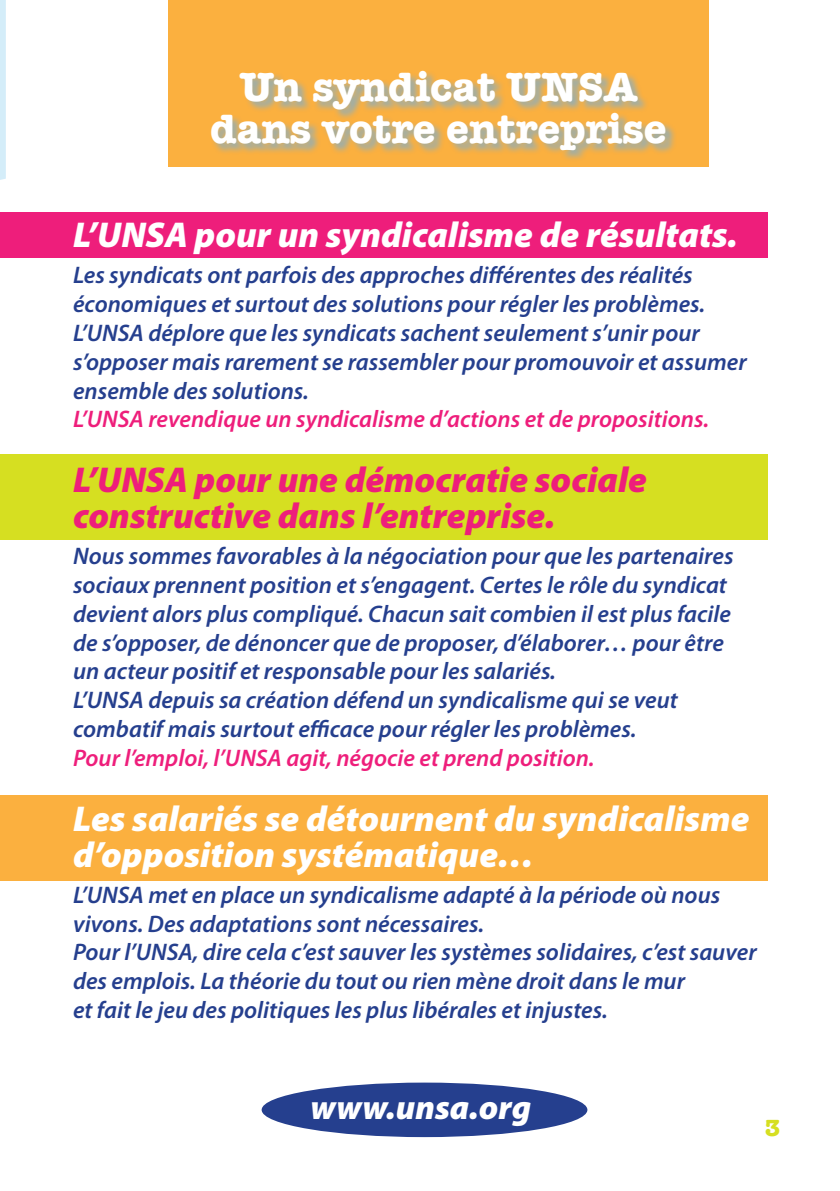
<style>
.page{position:relative;width:840px;height:1191px;background:#fff}
.page>*{position:absolute;margin:0;border:0;box-sizing:border-box;transform-origin:0 0}
.t1{font:700 42px "American Typewriter";color:#fff}
.t2{font:italic 900 36px/36px "Myriad Pro";color:#fff}
.t3{font:italic 900 36px/36px "Myriad Pro";color:#ee1e7b}
.t4{font:italic 900 34px "Myriad Pro";color:#fff}
.t5{font:italic 600 24px/28.8px "Myriad Pro";color:#253f8e}
.t6{font:italic 600 24px "Myriad Pro";color:#ee1e7b}
.t7{font:700 24px "American Typewriter";color:#d6df21}
</style>
<div class="page">
<div style="left:0;top:795px;width:767px;height:86px;background:#fbb03f"></div>
<div style="left:0;top:454px;width:767px;height:85px;background:#d6df21"></div>
<div style="left:0;top:213px;width:767px;height:45px;background:#ee1e7b"></div>
<div style="left:168px;top:0;width:540px;height:166px;background:#fbb03f"></div>
<svg style="left:0;top:0;width:6px;height:213px"></svg>
<div style="left:210px;top:71px;width:466px;height:90px;background:#7daece;opacity:.75"></div>
<div style="left:261px;top:1082px;width:326px;height:55px;background:#253f8e;border-radius:50%"></div>
<p class="t1" style="left:239px;top:50px;width:399px">Un syndicat UNSA</p>
<p class="t1" style="left:210px;top:92px;width:458px">dans votre entreprise</p>
<p class="t2" style="left:73px;top:218px;width:665px">L’UNSA pour un syndicalisme de résultats.</p>
<p class="t5" style="left:73px;top:261px;width:621px">Les syndicats ont parfois des approches différentes des réalités</p>
<p class="t5" style="left:73px;top:290px;width:633px">économiques et surtout des solutions pour régler les problèmes.</p>
<p class="t5" style="left:73px;top:319px;width:674px">L’UNSA déplore que les syndicats sachent seulement s’unir pour s’opposer mais rarement se rassembler pour promouvoir et assumer ensemble des solutions.</p>
<p class="t6" style="left:73px;top:406px;width:637px">L’UNSA revendique un syndicalisme d’actions et de propositions.</p>
<p class="t3" style="left:73px;top:462px;width:575px">L’UNSA pour une démocratie sociale constructive dans l’entreprise.</p>
<p class="t5" style="left:73px;top:542px;width:661px">Nous sommes favorables à la négociation pour que les partenaires sociaux prennent position et s’engagent. Certes le rôle du syndicat devient alors plus compliqué. Chacun sait combien il est plus facile</p>
<p class="t5" style="left:73px;top:628px;width:652px">de s’opposer, de dénoncer que de proposer, d’élaborer… pour être</p>
<p class="t5" style="left:73px;top:657px;width:484px">un acteur positif et responsable pour les salariés.</p>
<p class="t5" style="left:73px;top:686px;width:606px">L’UNSA depuis sa création défend un syndicalisme qui se veut</p>
<p class="t5" style="left:73px;top:715px;width:564px">combatif mais surtout efficace pour régler les problèmes.</p>
<p class="t6" style="left:73px;top:744px;width:522px">Pour l’emploi, l’UNSA agit, négocie et prend position.</p>
<p class="t2" style="left:73px;top:801px;width:677px">Les salariés se détournent du syndicalisme d’opposition systématique…</p>
<p class="t5" style="left:73px;top:880px;width:648px">L’UNSA met en place un syndicalisme adapté à la période où nous vivons. Des adaptations sont nécessaires.</p>
<p class="t5" style="left:73px;top:938px;width:684px">Pour l’UNSA, dire cela c’est sauver les systèmes solidaires, c’est sauver des emplois. La théorie du tout ou rien mène droit dans le mur</p>
<p class="t5" style="left:73px;top:996px;width:536px">et fait le jeu des politiques les plus libérales et injustes.</p>
<p class="t4" style="left:310px;top:1089px;width:222px">www.unsa.org</p>
<p class="t7" style="left:764px;top:1106px;width:17px">3</p>
</div>
